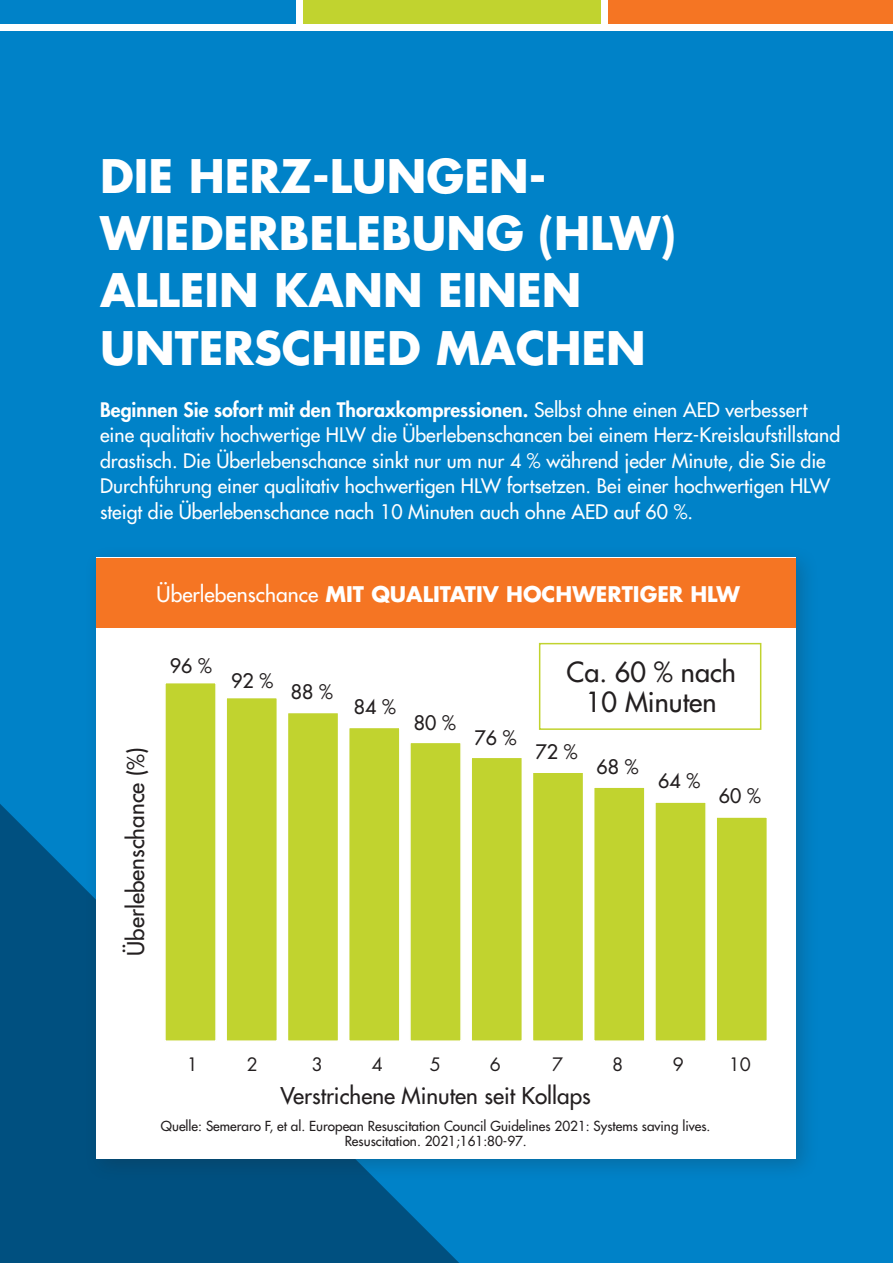
<style>
.page{position:relative;width:893px;height:1263px;background:#fff}
.page>*{position:absolute;margin:0;border:0;box-sizing:border-box;transform-origin:0 0}
.t1{font:700 45px/57px "Futura Std";color:#fff}
.t2{font:500 27px/30px "Futura Std";color:#231f20;text-align:center}
.t3{font:500 22.5px "Futura Std";color:#231f20}
.t4{font:700 21px "Futura Std";color:#fff}
.t5{font:500 19.5px/25.5px "Futura Std";color:#fff}
.t6{font:500 19.5px "Futura Std";color:#231f20}
.t7{font:18px "Futura Std";color:#231f20}
.t8{font:500 13.5px/15px "Futura Std";color:#231f20;text-align:center}
.s1{font-weight:800}
.s2{font-weight:500}
</style>
<div class="page">
<div style="left:0;top:31px;width:893px;height:1232px;background:#0082c8"></div>
<svg style="left:0;top:804px;width:459px;height:459px;background:#005486"></svg>
<div style="left:608px;top:0;width:285px;height:24px;background:#f57523"></div>
<div style="left:303px;top:0;width:297px;height:24px;background:#c1d32f"></div>
<div style="left:0;top:0;width:295px;height:24px;background:#0082c8"></div>
<div style="left:84px;top:545px;width:736px;height:637px;background:#231f20;opacity:.22"></div>
<div style="left:97px;top:558px;width:699px;height:601px;background:#fff"></div>
<div style="left:539px;top:643px;width:222px;height:87px;border:2px solid #c1d32f"></div>
<div style="left:97px;top:558px;width:699px;height:70px;background:#f57523"></div>
<div style="left:715px;top:816px;width:53px;height:226px;background:#c1d32f;border:2px solid #fff"></div>
<div style="left:654px;top:801px;width:53px;height:241px;background:#c1d32f;border:2px solid #fff"></div>
<div style="left:593px;top:786px;width:53px;height:256px;background:#c1d32f;border:2px solid #fff"></div>
<div style="left:532px;top:771px;width:52px;height:271px;background:#c1d32f;border:2px solid #fff"></div>
<div style="left:470px;top:756px;width:53px;height:286px;background:#c1d32f;border:2px solid #fff"></div>
<div style="left:409px;top:742px;width:53px;height:300px;background:#c1d32f;border:2px solid #fff"></div>
<div style="left:348px;top:727px;width:53px;height:315px;background:#c1d32f;border:2px solid #fff"></div>
<div style="left:287px;top:712px;width:52px;height:330px;background:#c1d32f;border:2px solid #fff"></div>
<div style="left:225px;top:697px;width:53px;height:345px;background:#c1d32f;border:2px solid #fff"></div>
<div style="left:164px;top:682px;width:53px;height:360px;background:#c1d32f;border:2px solid #fff"></div>
<h1 class="t1" style="left:100px;top:147px;width:578px">DIE HERZ-LUNGEN-<br>WIEDERBELEBUNG (HLW)<br>ALLEIN KANN EINEN<br>UNTERSCHIED MACHEN</h1>
<p class="t5" style="left:100px;top:397px;width:742px"><span class="s1">Beginnen Sie sofort mit den Thoraxkompressionen.</span> Selbst ohne einen AED verbessert eine qualitativ hochwertige HLW die Überlebenschancen bei einem Herz-Kreislaufstillstand drastisch. Die Überlebenschance sinkt nur um nur 4 % während jeder Minute, die Sie die Durchführung einer qualitativ hochwertigen HLW fortsetzen. Bei einer hochwertigen HLW steigt die Überlebenschance nach 10 Minuten auch ohne AED auf 60 %.</p>
<p class="t4" style="left:157px;top:580px;width:585px"><span class="s2">Überlebenschance</span> MIT QUALITATIV HOCHWERTIGER HLW</p>
<p class="t3" style="left:122px;top:956px;width:210px;rotate:-90deg">Überlebenschance (%)</p>
<p class="t6" style="left:170px;top:654px;width:43px">96 %</p>
<p class="t6" style="left:231px;top:668px;width:43px">92 %</p>
<p class="t6" style="left:291px;top:680px;width:43px">88 %</p>
<p class="t6" style="left:354px;top:695px;width:43px">84 %</p>
<p class="t6" style="left:414px;top:711px;width:43px">80 %</p>
<p class="t6" style="left:475px;top:725px;width:43px">76 %</p>
<h2 class="t2" style="left:566px;top:657px;width:171px">Ca. 60 % nach<br>10 Minuten</h2>
<p class="t6" style="left:535px;top:740px;width:43px">72 %</p>
<p class="t6" style="left:597px;top:754px;width:43px">68 %</p>
<p class="t6" style="left:658px;top:769px;width:43px">64 %</p>
<p class="t6" style="left:719px;top:783px;width:43px">60 %</p>
<p class="t7" style="left:187px;top:1053px;width:13px">1</p>
<p class="t7" style="left:247px;top:1053px;width:13px">2</p>
<p class="t7" style="left:312px;top:1053px;width:13px">3</p>
<p class="t7" style="left:372px;top:1053px;width:13px">4</p>
<p class="t7" style="left:430px;top:1053px;width:13px">5</p>
<p class="t7" style="left:490px;top:1053px;width:13px">6</p>
<p class="t7" style="left:552px;top:1053px;width:13px">7</p>
<p class="t7" style="left:612px;top:1053px;width:13px">8</p>
<p class="t7" style="left:673px;top:1053px;width:13px">9</p>
<p class="t7" style="left:729px;top:1053px;width:24px">10</p>
<p class="t3" style="left:281px;top:1082px;width:312px">Verstrichene Minuten seit Kollaps</p>
<p class="t8" style="left:161px;top:1119px;width:551px">Quelle: Semeraro F, et al. European Resuscitation Council Guidelines 2021: Systems saving lives.<br>Resuscitation. 2021;161:80-97.</p>
</div>
